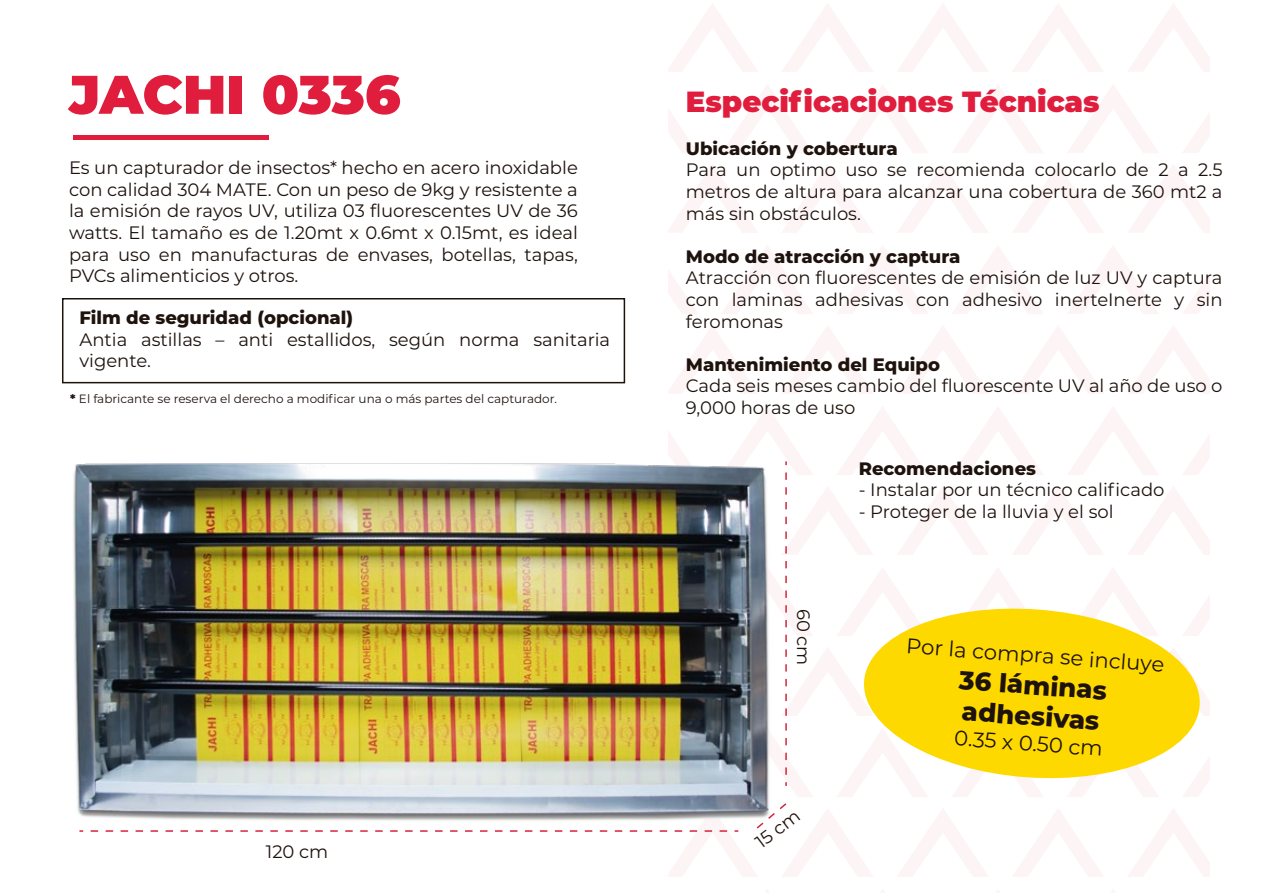
<style>
.page{position:relative;width:1263px;height:893px;background:#fff}
.page>*{position:absolute;margin:0;border:0;box-sizing:border-box;transform-origin:0 0}
.t1{font:900 54.15px "Montserrat";letter-spacing:-.005em;color:#e01d3d}
.t2{font:900 29.1px "Montserrat";color:#e01d3d}
.t3{font:800 25.95px/31.2px "Montserrat";color:#1e120d}
.t4{font:21.15px "Montserrat";color:#1e120d}
.t5{font:18px/21.6px "Montserrat";color:#1e120d;text-align:justify}
.t6{font:800 18px "Montserrat";color:#1e120d}
.t7{font:12px "Montserrat";color:#1e120d}
.s1{font-weight:800}
</style>
<div class="page">
<svg style="left:668px;top:4px;width:90px;height:68px"></svg>
<svg style="left:783px;top:4px;width:90px;height:68px"></svg>
<svg style="left:898px;top:4px;width:90px;height:68px"></svg>
<svg style="left:1013px;top:4px;width:90px;height:68px"></svg>
<svg style="left:1129px;top:4px;width:81px;height:68px"></svg>
<svg style="left:668px;top:109px;width:29px;height:44px"></svg>
<svg style="left:722px;top:85px;width:90px;height:68px"></svg>
<svg style="left:837px;top:85px;width:91px;height:68px"></svg>
<svg style="left:952px;top:85px;width:91px;height:68px"></svg>
<svg style="left:1068px;top:85px;width:90px;height:68px"></svg>
<svg style="left:1183px;top:113px;width:27px;height:40px"></svg>
<svg style="left:668px;top:165px;width:90px;height:68px"></svg>
<svg style="left:783px;top:165px;width:90px;height:68px"></svg>
<svg style="left:898px;top:165px;width:90px;height:68px"></svg>
<svg style="left:1013px;top:165px;width:90px;height:68px"></svg>
<svg style="left:1129px;top:165px;width:81px;height:68px"></svg>
<svg style="left:668px;top:270px;width:29px;height:44px"></svg>
<svg style="left:722px;top:246px;width:90px;height:68px"></svg>
<svg style="left:837px;top:246px;width:91px;height:68px"></svg>
<svg style="left:952px;top:246px;width:91px;height:68px"></svg>
<svg style="left:1068px;top:246px;width:90px;height:68px"></svg>
<svg style="left:1183px;top:274px;width:27px;height:40px"></svg>
<svg style="left:668px;top:326px;width:90px;height:68px"></svg>
<svg style="left:783px;top:326px;width:90px;height:68px"></svg>
<svg style="left:898px;top:326px;width:90px;height:68px"></svg>
<svg style="left:1013px;top:326px;width:90px;height:68px"></svg>
<svg style="left:1129px;top:326px;width:81px;height:68px"></svg>
<div style="left:73px;top:135px;width:195px;height:5px;background:#e01d3d"></div>
<div style="left:62px;top:298px;width:563px;height:85px;border:2px solid #1e120d"></div>
<img style="left:73px;top:463px;width:18px;height:354px">
<img style="left:91px;top:407px;width:1119px;height:470px">
<svg style="left:861px;top:603px;width:342px;height:181px;fill:#fed900"></svg>
<h1 class="t1" style="left:69px;top:54px;width:333px">JACHI 0336</h1>
<p class="t5" style="left:69px;top:156px;width:510px">Es un capturador de insectos* hecho en acero inoxidable con calidad 304 MATE. Con un peso de 9kg y resistente a la emisión de rayos UV, utiliza 03 fluorescentes UV de 36 watts. El tamaño es de 1.20mt x 0.6mt x 0.15mt, es ideal para uso en manufacturas de envases, botellas, tapas, PVCs alimenticios y otros.</p>
<p class="t6" style="left:79px;top:305px;width:275px">Film de seguridad (opcional)</p>
<p class="t5" style="left:79px;top:328px;width:532px">Antia astillas – anti estallidos, según norma sanitaria vigente.</p>
<p class="t7" style="left:70px;top:390px;width:488px"><span class="s1">*</span> El fabricante se reserva el derecho a modificar una o más partes del capturador.</p>
<p class="t5" style="left:266px;top:840px;width:64px">120 cm</p>
<h2 class="t2" style="left:686px;top:79px;width:415px">Especificaciones Técnicas</h2>
<p class="t6" style="left:686px;top:135px;width:213px">Ubicación y cobertura</p>
<p class="t5" style="left:686px;top:159px;width:538px">Para un optimo uso se recomienda colocarlo de 2 a 2.5 metros de altura para alcanzar una cobertura de 360 mt2 a más sin obstáculos.</p>
<p class="t6" style="left:686px;top:243px;width:276px">Modo de atracción y captura</p>
<p class="t5" style="left:686px;top:267px;width:538px">Atracción con fluorescentes de emisión de luz UV y captura con laminas adhesivas con adhesivo inerteInerte y sin feromonas</p>
<p class="t6" style="left:686px;top:351px;width:256px">Mantenimiento del Equipo</p>
<p class="t5" style="left:686px;top:375px;width:538px">Cada seis meses cambio del fluorescente UV al año de uso o<br>9,000 horas de uso</p>
<p class="t5" style="left:815px;top:609px;width:58px;rotate:90deg">60 cm</p>
<p class="t5" style="left:751px;top:835px;width:52px;rotate:-37deg">15 cm</p>
<p class="t6" style="left:859px;top:455px;width:179px">Recomendaciones</p>
<p class="t5" style="left:859px;top:478px;width:307px">- Instalar por un técnico calificado</p>
<p class="t5" style="left:859px;top:500px;width:256px">- Proteger de la lluvia y el sol</p>
<p class="t4" style="left:907px;top:632px;width:260px;rotate:4deg">Por la compra se incluye</p>
<h3 class="t3" style="left:960px;top:663px;width:150px;rotate:4deg">36 láminas adhesivas</h3>
<p class="t4" style="left:955px;top:723px;width:150px;rotate:4deg">0.35 x 0.50 cm</p>
</div>
